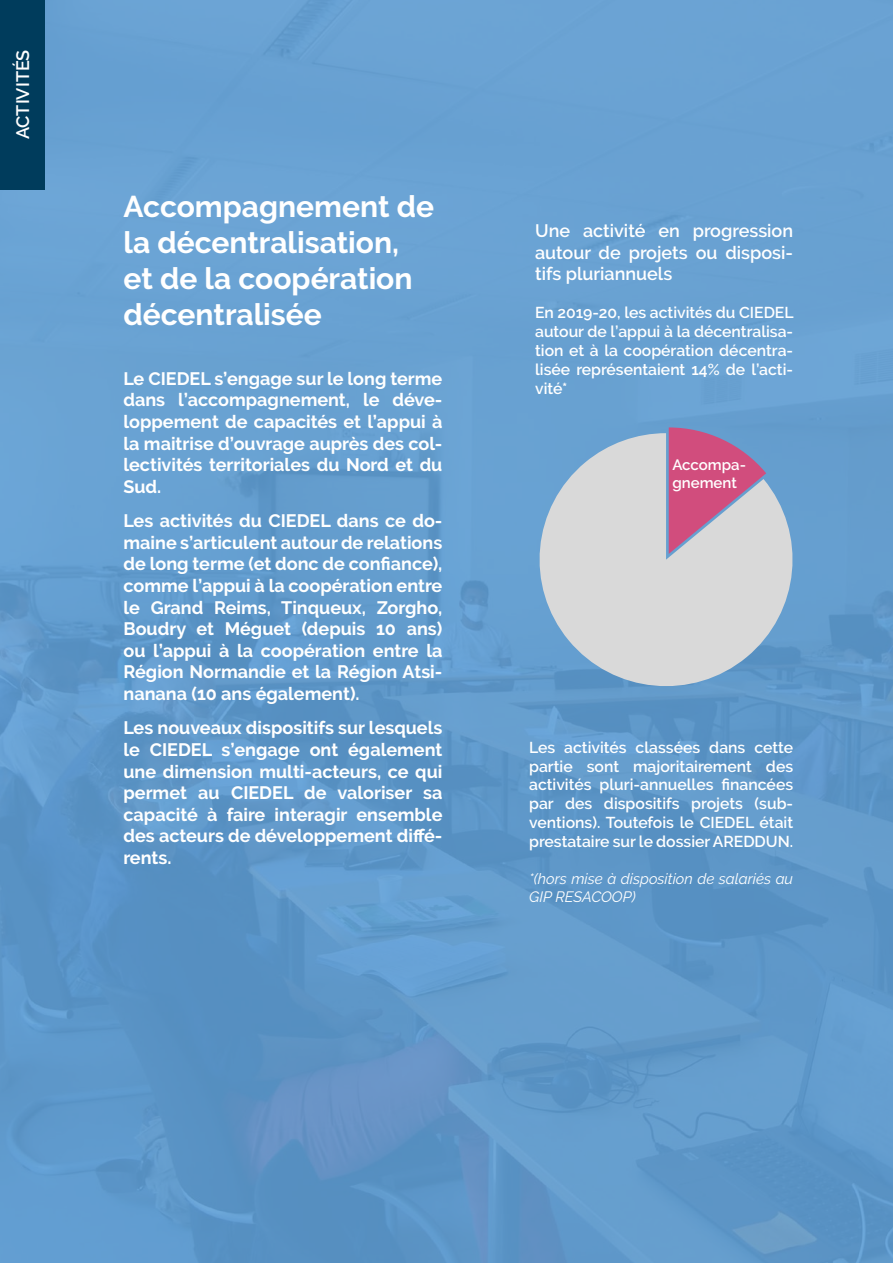
<style>
.page{position:relative;width:893px;height:1263px;background:#fff}
.page>*{position:absolute;margin:0;border:0;box-sizing:border-box;transform-origin:0 0}
.t1{font:700 30px/36px "Raleway";color:#fff}
.t2{font:700 18px/21.6px "Raleway";color:#fff;text-align:justify}
.t3{font:600 18px/21.6px "Raleway";color:#fff;text-align:justify}
.t4{font:600 15.75px/18.9px "Raleway";color:#fff;text-align:justify}
.t5{font:italic 15px/18px "Raleway";color:#fff}
.t6{font:600 15px/18px "Raleway";color:#fff}
</style>
<div class="page">
<div style="left:0;top:0;width:893px;height:1263px;background:linear-gradient(to right,#629bcd,#649dcd)"></div>
<div style="left:0;top:0;width:44px;height:189px;background:#003c5c"></div>
<svg style="left:669px;top:427px;width:97px;height:6px"></svg>
<svg style="left:524px;top:433px;width:284px;height:258px;background:#b2b8cc"></svg>
<p class="t3" style="left:12px;top:139px;width:91px;rotate:-90deg">ACTIVITÉS</p>
<h1 class="t1" style="left:123px;top:189px;width:312px">Accompagnement de la décentralisation, et de la coopération décentralisée</h1>
<p class="t2" style="left:123px;top:368px;width:320px">Le CIEDEL s’engage sur le long terme dans l’accompagnement, le déve&shy;loppement de capacités et l’appui à la maitrise d’ouvrage auprès des col&shy;lectivités territoriales du Nord et du Sud.</p>
<p class="t2" style="left:123px;top:510px;width:320px">Les activités du CIEDEL dans ce do&shy;maine s’articulent autour de relations de long terme (et donc de confiance), comme l’appui à la coopération entre le Grand Reims, Tinqueux, Zorgho, Boudry et Méguet (depuis 10 ans) ou l’appui à la coopération entre la Région Normandie et la Région Atsi&shy;nanana (10 ans également).</p>
<p class="t2" style="left:123px;top:717px;width:320px">Les nouveaux dispositifs sur lesquels le CIEDEL s’engage ont également une dimension multi-acteurs, ce qui permet au CIEDEL de valoriser sa capacité à faire interagir ensemble des acteurs de développement diffé&shy;rents.</p>
<p class="t3" style="left:535px;top:220px;width:260px">Une activité en progression autour de projets ou disposi&shy;tifs pluriannuels</p>
<p class="t4" style="left:535px;top:303px;width:260px">En 2019-20, les activités du CIEDEL autour de l’appui à la décentralisa&shy;tion et à la coopération décentra&shy;lisée représentaient 14% de l’acti&shy;vité*</p>
<p class="t6" style="left:672px;top:456px;width:75px">Accompa&shy;gnement</p>
<p class="t4" style="left:529px;top:738px;width:266px">Les activités classées dans cette partie sont majoritairement des activités pluri-annuelles financées par des dispositifs projets (sub&shy;ventions). Toutefois le CIEDEL était prestataire sur le dossier AREDDUN.</p>
<p class="t5" style="left:529px;top:870px;width:266px">*(hors mise à disposition de salariés au<br>GIP RESACOOP)</p>
</div>
